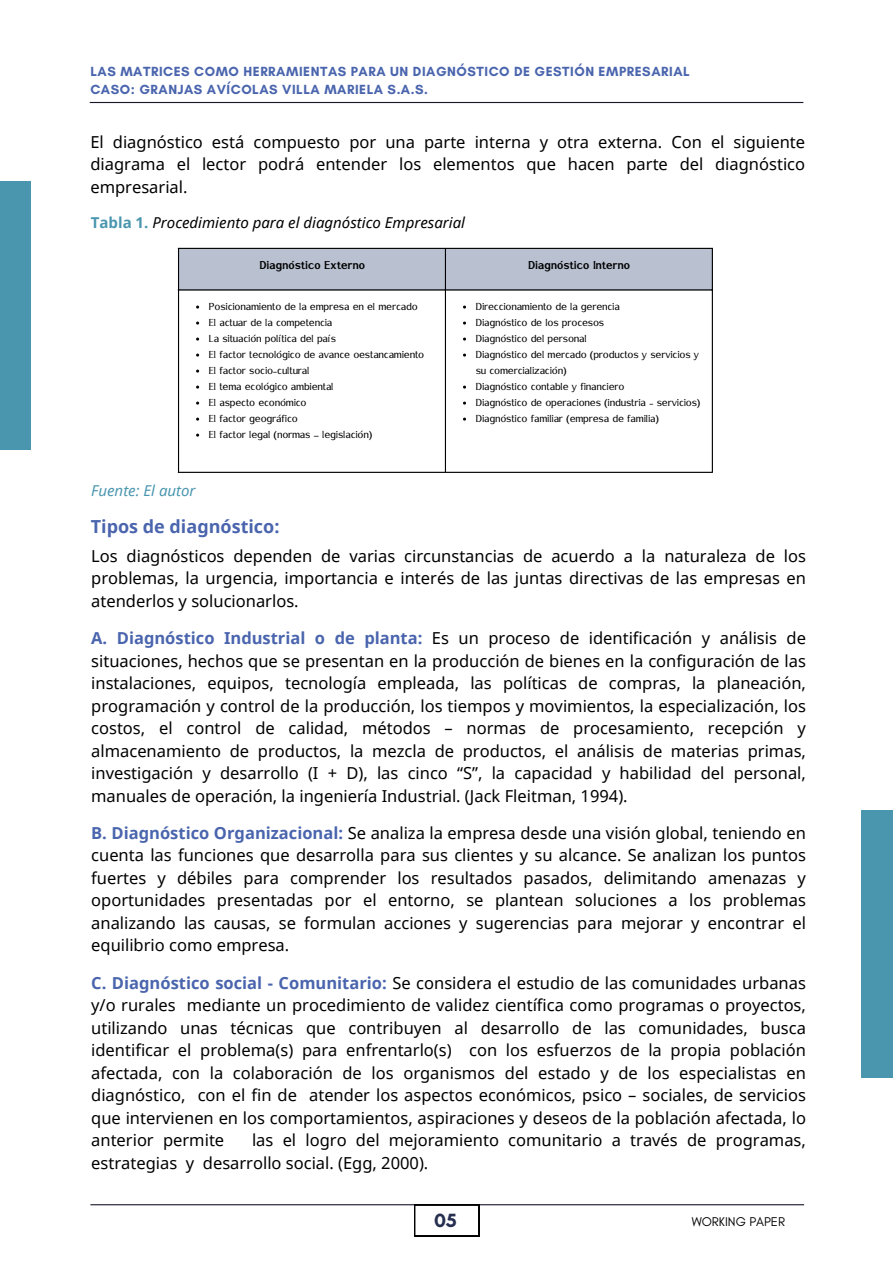
<style>
.page{position:relative;width:893px;height:1264px;background:#fff}
.page>*{position:absolute;margin:0;border:0;box-sizing:border-box;transform-origin:0 0}
.t1{font:700 19.5px "Glacial Indifference";color:#262f50}
.t2{font:700 18px "Noto Sans";color:#4a65ae}
.t3{font:16.5px/22.5px "Noto Sans";color:#000;text-align:justify}
.t4{font:italic 15px "Noto Sans";color:#000}
.t5{font:italic 15px "Noto Sans";color:#4a96af}
.t6{font:700 13.5px/18px "Glacial Indifference";letter-spacing:.04em;color:#4a65ae}
.t7{font:700 13.5px "Rachana";color:#000}
.t8{font:12.9px "Glacial Indifference";color:#000}
.t9{font:12px/16px "Rachana";color:#000}
.s1{font-weight:700;font-style:normal;color:#4a96af}
.s2{font-weight:700;color:#4a65ae}
</style>
<div class="page">
<div style="left:0;top:181px;width:31px;height:268px;background:#4a96af"></div>
<div style="left:861px;top:810px;width:31px;height:268px;background:#4a96af"></div>
<hr style="left:90px;top:1204px;width:714px;height:1px;background:#1a172a">
<svg style="left:414px;top:1204px;width:65px;height:32px"></svg>
<hr style="left:90px;top:102px;width:713px;height:1px;background:#1a172a">
<div style="left:179px;top:249px;width:532px;height:40px;background:#b9c1d1"></div>
<hr style="left:178px;top:249px;width:1px;height:223px;background:#000">
<hr style="left:445px;top:249px;width:1px;height:223px;background:#000">
<hr style="left:711px;top:249px;width:1px;height:223px;background:#000">
<hr style="left:178px;top:248px;width:534px;height:1px;background:#000">
<hr style="left:178px;top:289px;width:534px;height:1px;background:#000">
<hr style="left:178px;top:472px;width:534px;height:1px;background:#000">
<p class="t6" style="left:90px;top:62px;width:601px">LAS MATRICES COMO HERRAMIENTAS PARA UN DIAGNÓSTICO DE GESTIÓN EMPRESARIAL<br>CASO: GRANJAS AVÍCOLAS VILLA MARIELA S.A.S.</p>
<p class="t3" style="left:90px;top:130px;width:716px">El diagnóstico está compuesto por una parte interna y otra externa. Con el siguiente diagrama el lector podrá entender los elementos que hacen parte del diagnóstico empresarial.</p>
<h4 class="t4" style="left:91px;top:212px;width:376px"><span class="s1">Tabla 1.</span> Procedimiento para el diagnóstico Empresarial</h4>
<h3 class="t7" style="left:259px;top:256px;width:107px">Diagnóstico Externo</h3>
<h2 class="t7" style="left:527px;top:256px;width:103px">Diagnóstico Interno</h2>
<h4 class="t9" style="left:208px;top:297px;width:210px">Posicionamiento de la empresa en el mercado</h4>
<p class="t9" style="left:208px;top:313px;width:125px">El actuar de la competencia</p>
<p class="t9" style="left:208px;top:329px;width:129px">La situación política del país</p>
<p class="t9" style="left:208px;top:345px;width:217px">El factor tecnológico de avance oestancamiento</p>
<p class="t9" style="left:208px;top:361px;width:102px">El factor socio-cultural</p>
<p class="t9" style="left:208px;top:377px;width:126px">El tema ecológico ambiental</p>
<p class="t9" style="left:208px;top:393px;width:99px">El aspecto económico</p>
<p class="t9" style="left:208px;top:409px;width:90px">El factor geográfico</p>
<p class="t9" style="left:208px;top:425px;width:165px">El factor legal (normas – legislación)</p>
<p class="t9" style="left:475px;top:297px;width:145px">Direccionamiento de la gerencia</p>
<p class="t9" style="left:475px;top:313px;width:130px">Diagnóstico de los procesos</p>
<p class="t9" style="left:475px;top:329px;width:112px">Diagnóstico del personal</p>
<p class="t9" style="left:475px;top:345px;width:225px">Diagnóstico del mercado (productos y servicios y su comercialización)</p>
<p class="t9" style="left:475px;top:377px;width:150px">Diagnóstico contable y financiero</p>
<p class="t9" style="left:475px;top:393px;width:226px">Diagnóstico de operaciones (industria - servicios)</p>
<p class="t9" style="left:475px;top:409px;width:185px">Diagnóstico familiar (empresa de familia)</p>
<h1 class="t5" style="left:91px;top:479px;width:106px">Fuente: El autor</h1>
<h2 class="t2" style="left:91px;top:513px;width:190px">Tipos de diagnóstico:</h2>
<h2 class="t3" style="left:91px;top:544px;width:716px">Los diagnósticos dependen de varias circunstancias de acuerdo a la naturaleza de los problemas, la urgencia, importancia e interés de las juntas directivas de las empresas en atenderlos y solucionarlos.</h2>
<h2 class="t3" style="left:91px;top:626px;width:716px"><span class="s2">A. Diagnóstico Industrial o de planta:</span> Es un proceso de identificación y análisis de situaciones, hechos que se presentan en la producción de bienes en la configuración de las instalaciones, equipos, tecnología empleada, las políticas de compras, la planeación, programación y control de la producción, los tiempos y movimientos, la especialización, los costos, el control de calidad, métodos – normas de procesamiento, recepción y almacenamiento de productos, la mezcla de productos, el análisis de materias primas, investigación y desarrollo (I + D), las cinco “S”, la capacidad y habilidad del personal, manuales de operación, la ingeniería Industrial. (Jack Fleitman, 1994).</h2>
<h2 class="t3" style="left:91px;top:821px;width:716px"><span class="s2">B. Diagnóstico Organizacional:</span> Se analiza la empresa desde una visión global, teniendo en cuenta las funciones que desarrolla para sus clientes y su alcance. Se analizan los puntos fuertes y débiles para comprender los resultados pasados, delimitando amenazas y oportunidades presentadas por el entorno, se plantean soluciones a los problemas analizando las causas, se formulan acciones y sugerencias para mejorar y encontrar el equilibrio como empresa.</h2>
<p class="t3" style="left:91px;top:970px;width:716px"><span class="s2">C. Diagnóstico social - Comunitario:</span> Se considera el estudio de las comunidades urbanas y/o rurales mediante un procedimiento de validez científica como programas o proyectos, utilizando unas técnicas que contribuyen al desarrollo de las comunidades, busca identificar el problema(s) para enfrentarlo(s) con los esfuerzos de la propia población afectada, con la colaboración de los organismos del estado y de los especialistas en diagnóstico, con el fin de atender los aspectos económicos, psico – sociales, de servicios que intervienen en los comportamientos, aspiraciones y deseos de la población afectada, lo anterior permite</p>
<p class="t3" style="left:91px;top:1128px;width:716px;text-indent:161px">las el logro del mejoramiento comunitario a través de programas, estrategias y desarrollo social. (Egg, 2000).</p>
<p class="t1" style="left:434px;top:1208px;width:24px">05</p>
<p class="t8" style="left:691px;top:1213px;width:95px">WORKING PAPER</p>
</div>
